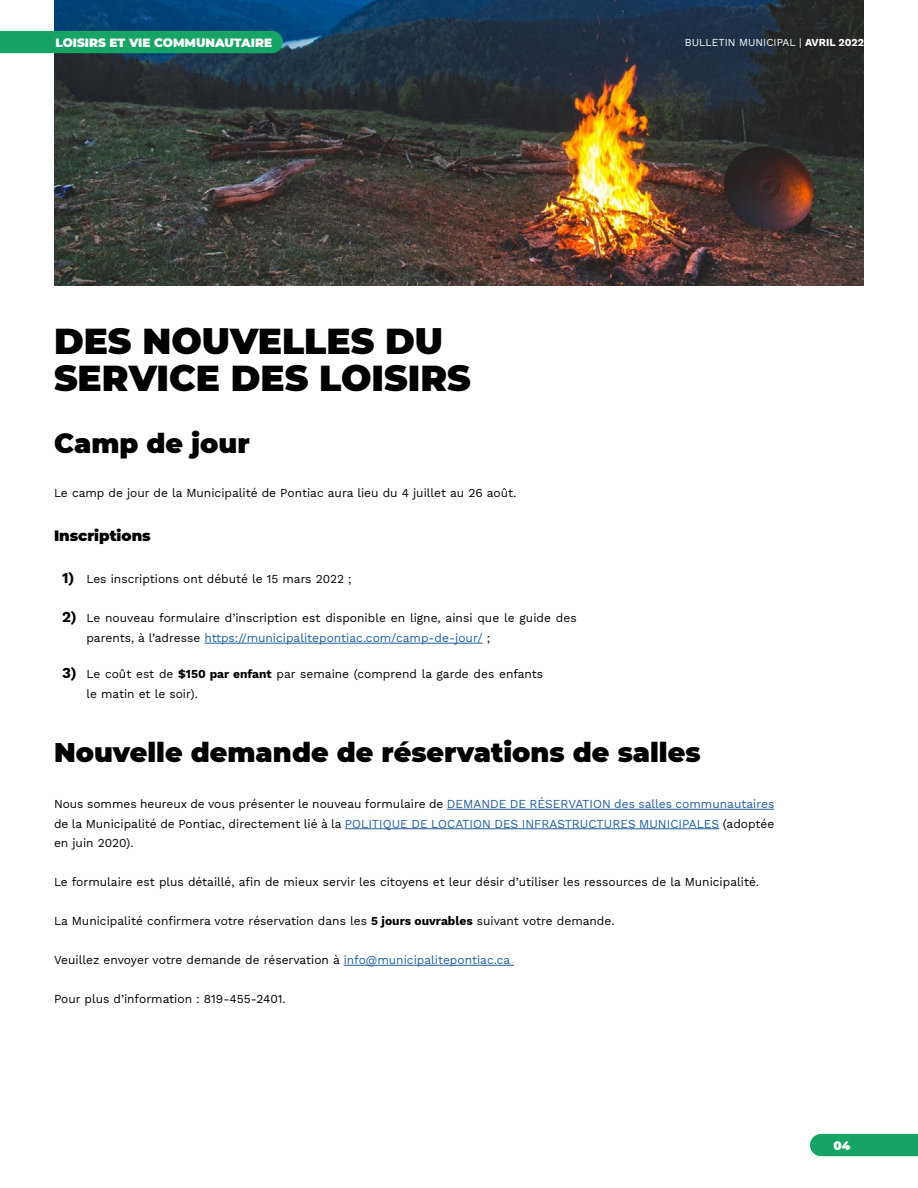
<style>
.page{position:relative;width:918px;height:1188px;background:#fff}
.page>*{position:absolute;margin:0;border:0;box-sizing:border-box;transform-origin:0 0}
.t1{font:900 36px/37.5px "Montserrat";color:#000}
.t2{font:900 27px "Montserrat";color:#000}
.t3{font:900 15px "Montserrat";color:#000}
.t4{font:700 15px "Work Sans";color:#000}
.t5{font:12px/19.5px "Work Sans";color:#000}
.t6{font:900 12px "Montserrat";color:#fff}
.t7{font:10.5px "Work Sans";color:#fff}
.s1{font-weight:700}
.s2{font-weight:700;font-size:15px}
.s3{color:#215e9e}
</style>
<div class="page">
<hr style="left:204px;top:643px;width:279px;height:1px;background:#215e9e">
<img style="left:54px;top:0;width:810px;height:285px">
<hr style="left:447px;top:809px;width:327px;height:1px;background:#215e9e">
<hr style="left:345px;top:828px;width:374px;height:1px;background:#215e9e">
<hr style="left:344px;top:965px;width:170px;height:1px;background:#215e9e">
<div style="left:0;top:31px;width:283px;height:22px;background:#15a466"></div>
<div style="left:810px;top:1134px;width:108px;height:22px;background:#15a466"></div>
<p class="t6" style="left:55px;top:33px;width:218px">LOISIRS ET VIE COMMUNAUTAIRE</p>
<p class="t7" style="left:685px;top:35px;width:181px">BULLETIN MUNICIPAL | <span class="s1">AVRIL 2022</span></p>
<h1 class="t1" style="left:54px;top:320px;width:418px">DES NOUVELLES DU<br>SERVICE DES LOISIRS</h1>
<h2 class="t2" style="left:54px;top:423px;width:197px">Camp de jour</h2>
<p class="t5" style="left:54px;top:483px;width:464px">Le camp de jour de la Municipalité de Pontiac aura lieu du 4 juillet au 26 août.</p>
<p class="t3" style="left:54px;top:525px;width:98px">Inscriptions</p>
<p class="t5" style="left:62px;top:569px;width:291px"><span class="s2">1)</span> Les inscriptions ont débuté le 15 mars 2022 ;</p>
<p class="t4" style="left:62px;top:606px;width:16px">2)</p>
<p class="t4" style="left:62px;top:661px;width:16px">3)</p>
<p class="t5" style="left:86px;top:608px;width:492px">Le nouveau formulaire d’inscription est disponible en ligne, ainsi que le guide des parents, à l’adresse <span class="s3">https://municipalitepontiac.com/camp-de-jour/</span> ;</p>
<p class="t5" style="left:86px;top:664px;width:458px">Le coût est de <span class="s1">$150 par enfant</span> par semaine (comprend la garde des enfants le matin et le soir).</p>
<h2 class="t2" style="left:54px;top:732px;width:648px">Nouvelle demande de réservations de salles</h2>
<p class="t5" style="left:54px;top:794px;width:722px;text-align:justify">Nous sommes heureux de vous présenter le nouveau formulaire de <span class="s3">DEMANDE DE RÉSERVATION des salles communautaires </span>de la Municipalité de Pontiac, directement lié à la <span class="s3">POLITIQUE DE LOCATION DES INFRASTRUCTURES MUNICIPALES</span> (adoptée en juin 2020).</p>
<p class="t5" style="left:54px;top:872px;width:707px">Le formulaire est plus détaillé, afin de mieux servir les citoyens et leur désir d’utiliser les ressources de la Municipalité.</p>
<p class="t5" style="left:54px;top:911px;width:562px">La Municipalité confirmera votre réservation dans les <span class="s1">5 jours ouvrables</span> suivant votre demande.</p>
<p class="t5" style="left:54px;top:950px;width:458px">Veuillez envoyer votre demande de réservation à <span class="s3">info@municipalitepontiac.ca</span></p>
<p class="t5" style="left:54px;top:989px;width:233px">Pour plus d’information : 819-455-2401.</p>
<p class="t6" style="left:834px;top:1137px;width:18px">04</p>
</div>
